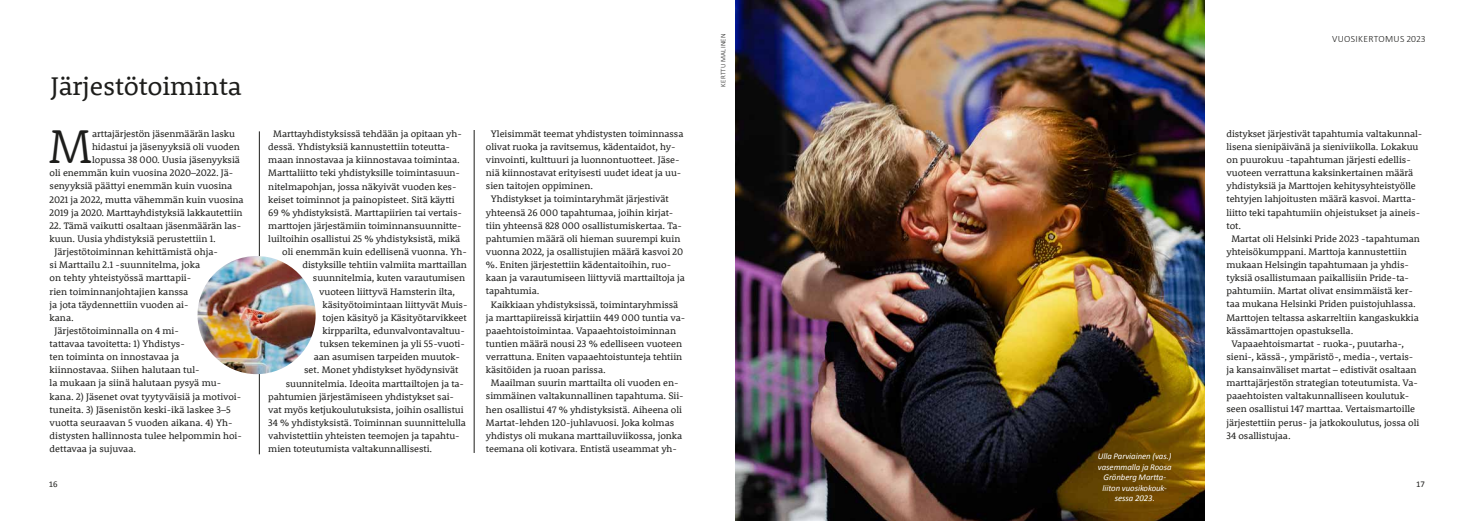
<style>
.page{position:relative;width:1474px;height:521px;background:#fff}
.page>*{position:absolute;margin:0;border:0;box-sizing:border-box;transform-origin:0 0}
.t1{font:300 48.65px "Rooney";color:#1d1d1b}
.t2{font:26.25px "Rooney";letter-spacing:-.005em;color:#1d1d1b}
.t3{font:9.62px "Rooney";letter-spacing:-.005em;color:#1d1d1b}
.t4{font:300 9.62px "Calibri";letter-spacing:.035em;color:#1d1d1b}
.t5{font:italic 8.75px/10.5px "Calibri";letter-spacing:-.005em;color:#fff;text-align:center}
.t6{font:8.75px "Calibri";color:#1d1d1b}
.t7{font:300 7px "Calibri";letter-spacing:.035em;color:#1d1d1b}
</style>
<div class="page">
<hr style="left:259px;top:131px;width:1px;height:323px;background:#1d1d1b">
<hr style="left:474px;top:130px;width:1px;height:323px;background:#1d1d1b">
<img style="left:197px;top:256px;width:119px;height:118px;border-radius:59px">
<img style="left:735px;top:0;width:469px;height:521px">
<h2 class="t2" style="left:51px;top:69px;width:192px">Järjestötoiminta</h2>
<p class="t7" style="left:719px;top:87px;width:55px;rotate:-90deg">KERTTU MALINEN</p>
<p class="t4" style="left:1331px;top:33px;width:95px">VUOSIKERTOMUS 2023</p>
<p class="t3" style="left:1226px;top:127px;width:197px">distykset järjestivät tapahtumia valtakunnal-</p>
<p class="t3" style="left:1226px;top:140px;width:193px">lisena sienipäivänä ja sieniviikolla. Lokakuu</p>
<p class="t3" style="left:1226px;top:153px;width:186px">on puurokuu -tapahtuman järjesti edellis-</p>
<p class="t3" style="left:1226px;top:166px;width:188px">vuoteen verrattuna kaksinkertainen määrä</p>
<p class="t3" style="left:1226px;top:180px;width:191px">yhdistyksiä ja Marttojen kehitysyhteistyölle</p>
<p class="t3" style="left:1226px;top:193px;width:191px">tehtyjen lahjoitusten määrä kasvoi. Martta-</p>
<p class="t3" style="left:1226px;top:206px;width:195px">liitto teki tapahtumiin ohjeistukset ja aineis-</p>
<p class="t3" style="left:1226px;top:219px;width:16px">tot.</p>
<p class="t3" style="left:1231px;top:232px;width:190px">Martat oli Helsinki Pride 2023 -tapahtuman</p>
<p class="t3" style="left:1226px;top:245px;width:182px">yhteisökumppani. Marttoja kannustettiin</p>
<p class="t3" style="left:1226px;top:258px;width:184px">mukaan Helsingin tapahtumaan ja yhdis-</p>
<p class="t3" style="left:1226px;top:271px;width:184px">tyksiä osallistumaan paikallisiin Pride-ta-</p>
<p class="t3" style="left:1226px;top:285px;width:188px">pahtumiin. Martat olivat ensimmäistä ker-</p>
<p class="t3" style="left:1226px;top:298px;width:191px">taa mukana Helsinki Priden puistojuhlassa.</p>
<p class="t3" style="left:1226px;top:311px;width:194px">Marttojen teltassa askarreltiin kangaskukkia</p>
<p class="t3" style="left:1226px;top:324px;width:128px">kässämarttojen opastuksella.</p>
<p class="t3" style="left:1231px;top:337px;width:174px">Vapaaehtoismartat - ruoka-, puutarha-,</p>
<p class="t3" style="left:1226px;top:350px;width:188px">sieni-, kässä-, ympäristö-, media-, vertais-</p>
<p class="t3" style="left:1226px;top:363px;width:192px">ja kansainväliset martat – edistivät osaltaan</p>
<p class="t3" style="left:1226px;top:376px;width:193px">marttajärjestön strategian toteutumista. Va-</p>
<p class="t3" style="left:1226px;top:390px;width:184px">paaehtoisten valtakunnalliseen koulutuk-</p>
<p class="t3" style="left:1226px;top:403px;width:190px">seen osallistui 147 marttaa. Vertaismartoille</p>
<p class="t3" style="left:1226px;top:416px;width:194px">järjestettiin perus- ja jatkokoulutus, jossa oli</p>
<p class="t3" style="left:1226px;top:429px;width:66px">34 osallistujaa.</p>
<p class="t3" style="left:491px;top:127px;width:194px">Yleisimmät teemat yhdistysten toiminnassa</p>
<p class="t3" style="left:486px;top:140px;width:191px">olivat ruoka ja ravitsemus, kädentaidot, hy-</p>
<p class="t3" style="left:486px;top:153px;width:195px">vinvointi, kulttuuri ja luonnontuotteet. Jäse-</p>
<p class="t3" style="left:486px;top:167px;width:197px">niä kiinnostavat erityisesti uudet ideat ja uu-</p>
<p class="t3" style="left:486px;top:180px;width:109px">sien taitojen oppiminen.</p>
<p class="t3" style="left:491px;top:193px;width:179px">Yhdistykset ja toimintaryhmät järjestivät</p>
<p class="t3" style="left:486px;top:206px;width:189px">yhteensä 26 000 tapahtumaa, joihin kirjat-</p>
<p class="t3" style="left:486px;top:219px;width:198px">tiin yhteensä 828 000 osallistumiskertaa. Ta-</p>
<p class="t3" style="left:486px;top:232px;width:196px">pahtumien määrä oli hieman suurempi kuin</p>
<p class="t3" style="left:486px;top:245px;width:199px">vuonna 2022, ja osallistujien määrä kasvoi 20</p>
<p class="t3" style="left:486px;top:258px;width:187px">%. Eniten järjestettiin kädentaitoihin, ruo-</p>
<p class="t3" style="left:486px;top:272px;width:200px">kaan ja varautumiseen liittyviä marttailtoja ja</p>
<p class="t3" style="left:486px;top:285px;width:55px">tapahtumia.</p>
<p class="t3" style="left:491px;top:298px;width:189px">Kaikkiaan yhdistyksissä, toimintaryhmissä</p>
<p class="t3" style="left:486px;top:311px;width:201px">ja marttapiireissä kirjattiin 449 000 tuntia va-</p>
<p class="t3" style="left:486px;top:324px;width:192px">paaehtoistoimintaa. Vapaaehtoistoiminnan</p>
<p class="t3" style="left:486px;top:337px;width:198px">tuntien määrä nousi 23 % edelliseen vuoteen</p>
<p class="t3" style="left:486px;top:350px;width:198px">verrattuna. Eniten vapaaehtoistunteja tehtiin</p>
<p class="t3" style="left:486px;top:363px;width:121px">käsitöiden ja ruoan parissa.</p>
<p class="t3" style="left:491px;top:377px;width:189px">Maailman suurin marttailta oli vuoden en-</p>
<p class="t3" style="left:486px;top:390px;width:199px">simmäinen valtakunnallinen tapahtuma. Sii-</p>
<p class="t3" style="left:486px;top:403px;width:198px">hen osallistui 47 % yhdistyksistä. Aiheena oli</p>
<p class="t3" style="left:486px;top:416px;width:190px">Martat-lehden 120-juhlavuosi. Joka kolmas</p>
<p class="t3" style="left:486px;top:429px;width:198px">yhdistys oli mukana marttailuviikossa, jonka</p>
<p class="t3" style="left:486px;top:442px;width:193px">teemana oli kotivara. Entistä useammat yh-</p>
<h1 class="t1" style="left:48px;top:115px;width:45px">M</h1>
<p class="t3" style="left:92px;top:127px;width:144px">arttajärjestön jäsenmäärän lasku</p>
<p class="t3" style="left:273px;top:127px;width:190px">Marttayhdistyksissä tehdään ja opitaan yh-</p>
<p class="t3" style="left:268px;top:141px;width:183px">dessä. Yhdistyksiä kannustettiin toteutta-</p>
<p class="t3" style="left:268px;top:154px;width:193px">maan innostavaa ja kiinnostavaa toimintaa.</p>
<p class="t3" style="left:268px;top:167px;width:193px">Marttaliitto teki yhdistyksille toimintasuun-</p>
<p class="t3" style="left:268px;top:180px;width:190px">nitelmapohjan, jossa näkyivät vuoden kes-</p>
<p class="t3" style="left:268px;top:193px;width:188px">keiset toiminnot ja painopisteet. Sitä käytti</p>
<p class="t3" style="left:268px;top:206px;width:195px">69 % yhdistyksistä. Marttapiirien tai vertais-</p>
<p class="t3" style="left:268px;top:219px;width:195px">marttojen järjestämiin toiminnansuunnitte-</p>
<p class="t3" style="left:268px;top:232px;width:193px">luiltoihin osallistui 25 % yhdistyksistä, mikä</p>
<p class="t3" style="left:282px;top:246px;width:186px">oli enemmän kuin edellisenä vuonna. Yh-</p>
<p class="t3" style="left:302px;top:259px;width:166px">distyksille tehtiin valmiita marttaillan</p>
<p class="t3" style="left:313px;top:272px;width:154px">suunnitelmia, kuten varautumisen</p>
<p class="t3" style="left:319px;top:285px;width:138px">vuoteen liittyvä Hamsterin ilta,</p>
<p class="t3" style="left:322px;top:298px;width:146px">käsityötoimintaan liittyvät Muis-</p>
<p class="t3" style="left:322px;top:311px;width:146px">tojen käsityö ja Käsityötarvikkeet</p>
<p class="t3" style="left:322px;top:324px;width:144px">kirpparilta, edunvalvontavaltuu-</p>
<p class="t3" style="left:320px;top:337px;width:146px">tuksen tekeminen ja yli 55-vuoti-</p>
<p class="t3" style="left:314px;top:351px;width:148px">aan asumisen tarpeiden muutok-</p>
<p class="t3" style="left:304px;top:364px;width:156px">set. Monet yhdistykset hyödynsivät</p>
<p class="t3" style="left:286px;top:377px;width:180px">suunnitelmia. Ideoita marttailtojen ja ta-</p>
<p class="t3" style="left:268px;top:390px;width:187px">pahtumien järjestämiseen yhdistykset sai-</p>
<p class="t3" style="left:268px;top:403px;width:197px">vat myös ketjukoulutuksista, joihin osallistui</p>
<p class="t3" style="left:268px;top:416px;width:199px">34 % yhdistyksistä. Toiminnan suunnittelulla</p>
<p class="t3" style="left:268px;top:429px;width:193px">vahvistettiin yhteisten teemojen ja tapahtu-</p>
<p class="t3" style="left:268px;top:442px;width:165px">mien toteutumista valtakunnallisesti.</p>
<p class="t3" style="left:92px;top:140px;width:149px">hidastui ja jäsenyyksiä oli vuoden</p>
<p class="t3" style="left:92px;top:154px;width:149px">lopussa 38 000. Uusia jäsenyyksiä</p>
<p class="t3" style="left:50px;top:167px;width:185px">oli enemmän kuin vuosina 2020–2022. Jä-</p>
<p class="t3" style="left:50px;top:180px;width:184px">senyyksiä päättyi enemmän kuin vuosina</p>
<p class="t3" style="left:50px;top:193px;width:195px">2021 ja 2022, mutta vähemmän kuin vuosina</p>
<p class="t3" style="left:50px;top:206px;width:194px">2019 ja 2020. Marttayhdistyksiä lakkautettiin</p>
<p class="t3" style="left:50px;top:219px;width:193px">22. Tämä vaikutti osaltaan jäsenmäärän las-</p>
<p class="t3" style="left:50px;top:232px;width:168px">kuun. Uusia yhdistyksiä perustettiin 1.</p>
<p class="t3" style="left:55px;top:245px;width:165px">Järjestötoiminnan kehittämistä ohja-</p>
<p class="t3" style="left:50px;top:259px;width:152px">si Marttailu 2.1 -suunnitelma, joka</p>
<p class="t3" style="left:50px;top:272px;width:143px">on tehty yhteistyössä marttapii-</p>
<p class="t3" style="left:50px;top:285px;width:140px">rien toiminnanjohtajien kanssa</p>
<p class="t3" style="left:50px;top:298px;width:141px">ja jota täydennettiin vuoden ai-</p>
<p class="t3" style="left:50px;top:311px;width:26px">kana.</p>
<p class="t3" style="left:55px;top:324px;width:126px">Järjestötoiminnalla on 4 mi-</p>
<p class="t3" style="left:50px;top:337px;width:137px">tattavaa tavoitetta: 1) Yhdistys-</p>
<p class="t3" style="left:50px;top:350px;width:131px">ten toiminta on innostavaa ja</p>
<p class="t3" style="left:50px;top:364px;width:152px">kiinnostavaa. Siihen halutaan tul-</p>
<p class="t3" style="left:50px;top:377px;width:173px">la mukaan ja siinä halutaan pysyä mu-</p>
<p class="t3" style="left:50px;top:390px;width:193px">kana. 2) Jäsenet ovat tyytyväisiä ja motivoi-</p>
<p class="t3" style="left:50px;top:403px;width:183px">tuneita. 3) Jäsenistön keski-ikä laskee 3–5</p>
<p class="t3" style="left:50px;top:416px;width:184px">vuotta seuraavan 5 vuoden aikana. 4) Yh-</p>
<p class="t3" style="left:50px;top:429px;width:194px">distysten hallinnosta tulee helpommin hoi-</p>
<p class="t3" style="left:50px;top:442px;width:88px">dettavaa ja sujuvaa.</p>
<p class="t5" style="left:1097px;top:451px;width:75px">Ulla Parviainen (vas.) vasemmalla ja Roosa<br>Grönberg Martta&shy;liiton vuosikokouk&shy;sessa 2023.</p>
<p class="t6" style="left:49px;top:479px;width:10px">16</p>
<p class="t6" style="left:1415px;top:479px;width:10px">17</p>
</div>
